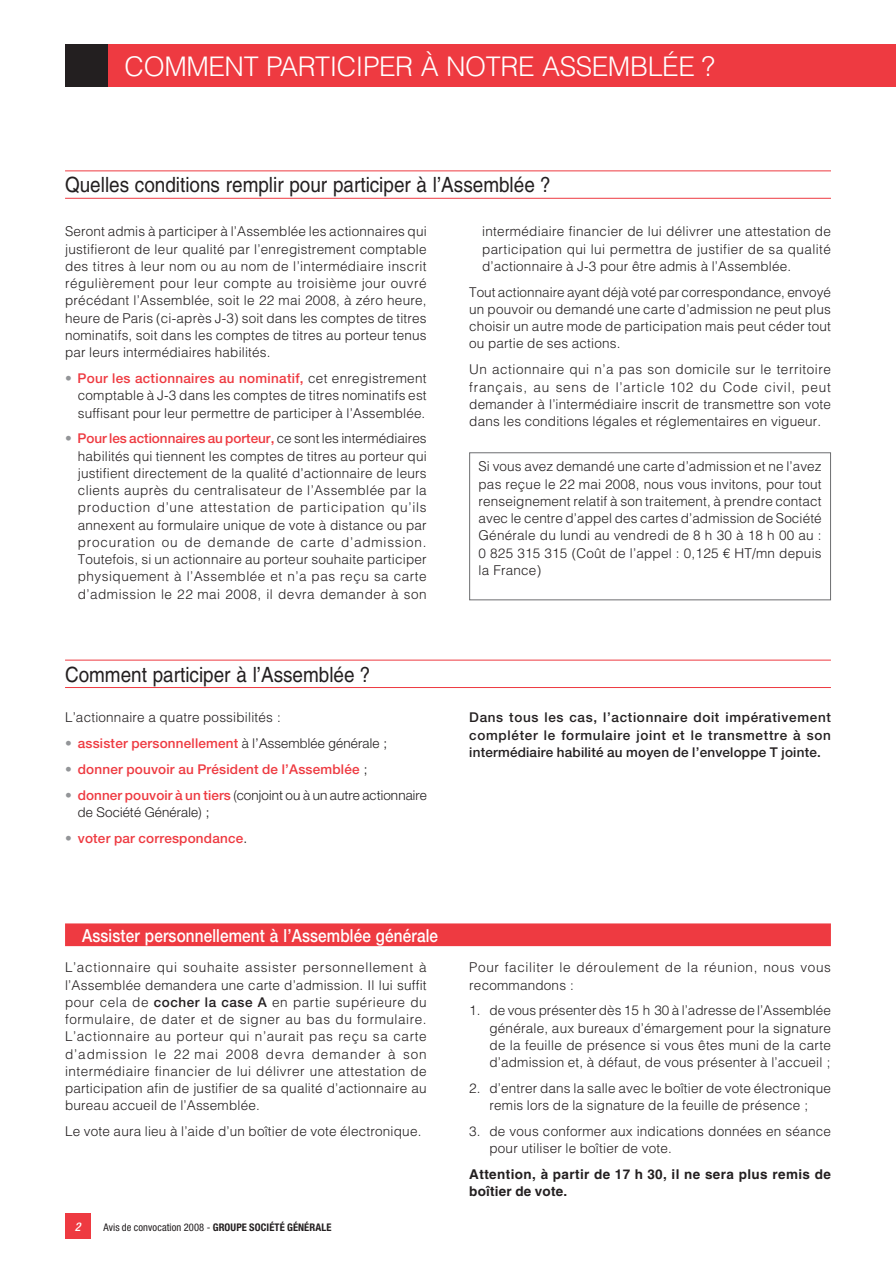
<style>
.page{position:relative;width:896px;height:1266px;background:#fff}
.page>*{position:absolute;margin:0;border:0;box-sizing:border-box;transform-origin:0 0}
.t1{font:300 27px "Helvetica LT Std";letter-spacing:-.015em;color:#fff}
.t2{font:21px "Helvetica LT Std";color:#231f20;scale:.9 1}
.t3{font:500 18px "Helvetica Neue LT Std";letter-spacing:.01em;color:#fff;scale:.85 1}
.t4{font:300 13.5px/17.2px "Helvetica LT Std";letter-spacing:.015em;color:#231f20;text-align:justify}
.t5{font:500 13.5px "Helvetica Neue LT Std";letter-spacing:.015em;color:#ee3a41}
.t6{font:500 13.5px/17.2px "Helvetica Neue LT Std";letter-spacing:.015em;color:#231f20;text-align:justify}
.t7{font:300 13.5px/17.2px "Helvetica Neue LT Std";letter-spacing:.005em;color:#231f20}
.t8{font:300 13.5px/17.2px "Helvetica LT Std";letter-spacing:.05em;color:#231f20}
.t9{font:700 13.5px/17.2px "Helvetica LT Std";letter-spacing:.03em;color:#231f20}
.t10{font:italic 500 condensed 12px "Helvetica Neue LT Std";color:#fff}
.t11{font:condensed 10.5px "Helvetica Neue LT Std";letter-spacing:.01em;color:#231f20}
.s1{font-weight:300;color:#939598}
.s2{font-family:"Helvetica LT Std";font-weight:300;color:#231f20}
.s3{font-weight:300;color:#231f20}
.s4{color:#939598}
.s5{font-weight:500;color:#ee3a41}
.s6{font-family:"Helvetica Neue LT Std";font-weight:500}
.s7{font-weight:700}
</style>
<div class="page">
<div style="left:65px;top:1213px;width:26px;height:26px;background:#ee3a41"></div>
<hr style="left:65px;top:170px;width:765px;height:1px;background:#ee3a41">
<hr style="left:65px;top:198px;width:765px;height:1px;background:#ee3a41">
<hr style="left:65px;top:659px;width:765px;height:1px;background:#ee3a41">
<hr style="left:65px;top:687px;width:765px;height:1px;background:#ee3a41">
<div style="left:65px;top:923px;width:765px;height:23px;background:#ee3a41"></div>
<hr style="left:894px;top:44px;width:1px;height:42px;background:#ee3a41">
<div style="left:108px;top:44px;width:786px;height:42px;background:#ee3a41"></div>
<div style="left:65px;top:44px;width:43px;height:42px;background:#231f20"></div>
<div style="left:469px;top:452px;width:361px;height:148px;border:1px solid #6c6d70"></div>
<h1 class="t1" style="left:125px;top:56px;width:592px">COMMENT PARTICIPER À NOTRE ASSEMBLÉE ?</h1>
<h2 class="t2" style="left:65px;top:177px;width:541px">Quelles conditions remplir pour participer à l’Assemblée ?</h2>
<p class="t4" style="left:65px;top:224px;width:363px">Seront admis à participer à l’Assemblée les actionnaires qui justifieront de leur qualité par l’enregistrement comptable des titres à leur nom ou au nom de l’intermédiaire inscrit régulièrement pour leur compte au troisième jour ouvré précédant l’Assemblée, soit le 22 mai 2008, à zéro heure, heure de Paris (ci-après J-3) soit dans les comptes de titres nominatifs, soit dans les comptes de titres au porteur tenus par leurs intermédiaires habilités.</p>
<p class="t5" style="left:65px;top:373px;width:363px"><span class="s1">•</span> Pour les actionnaires au nominatif, <span class="s2">cet enregistrement</span></p>
<p class="t4" style="left:78px;top:388px;width:350px">comptable à J-3 dans les comptes de titres nominatifs est suffisant pour leur permettre de participer à l’Assemblée.</p>
<p class="t5" style="left:65px;top:433px;width:363px"><span class="s1">•</span> Pour les actionnaires au porteur, <span class="s2">ce sont les intermédiaires</span></p>
<p class="t4" style="left:78px;top:448px;width:350px">habilités qui tiennent les comptes de titres au porteur qui justifient directement de la qualité d’actionnaire de leurs clients auprès du centralisateur de l’Assemblée par la production d’une attestation de participation qu’ils annexent au formulaire unique de vote à distance ou par procuration ou de demande de carte d’admission .<br>Toutefois, si un actionnaire au porteur souhaite participer physiquement à l’Assemblée et n’a pas reçu sa carte d’admission le 22 mai 2008, il devra demander à son</p>
<p class="t4" style="left:482px;top:224px;width:350px">intermédiaire financier de lui délivrer une attestation de participation qui lui permettra de justifier de sa qualité d’actionnaire à J-3 pour être admis à l’Assemblée.</p>
<p class="t4" style="left:469px;top:284px;width:363px">Tout actionnaire ayant déjà voté par correspondance, envoyé un pouvoir ou demandé une carte d’admission ne peut plus choisir un autre mode de participation mais peut céder tout ou partie de ses actions.</p>
<p class="t4" style="left:469px;top:362px;width:363px">Un actionnaire qui n’a pas son domicile sur le territoire français, au sens de l’article 102 du Code civil, peut demander à l’intermédiaire inscrit de transmettre son vote dans les conditions légales et réglementaires en vigueur.</p>
<p class="t4" style="left:478px;top:459px;width:344px">Si vous avez demandé une carte d’admission et ne l’avez pas reçue le 22 mai 2008 , nous vous invitons, pour tout renseignement relatif à son traitement, à prendre contact avec le centre d’appel des cartes d’admission de Société Générale du lundi au vendredi de 8 h 30 à 18 h 00 au :<br>0 825 315 315 (Coût de l’appel : 0,125 € HT/mn depuis la France)</p>
<h2 class="t2" style="left:65px;top:666px;width:341px">Comment participer à l’Assemblée ?</h2>
<p class="t4" style="left:65px;top:710px;width:217px">L’actionnaire a quatre possibilités :</p>
<p class="t5" style="left:65px;top:738px;width:324px"><span class="s1">•</span> assister personnellement <span class="s3">à l’Assemblée générale ;</span></p>
<p class="t5" style="left:65px;top:764px;width:304px"><span class="s1">•</span> donner pouvoir au Président de l’Assemblée <span class="s3">;</span></p>
<p class="t7" style="left:78px;top:787px;width:350px;text-indent:-13px"><span class="s4">•</span> <span class="s5">donner pouvoir à un tiers</span> (conjoint ou à un autre actionnaire de Société Générale) ;</p>
<p class="t5" style="left:65px;top:833px;width:184px"><span class="s1">•</span> voter par correspondance<span class="s3">.</span></p>
<p class="t6" style="left:469px;top:710px;width:363px">Dans tous les cas, l’actionnaire doit impérativement compléter le formulaire joint et le transmettre à son intermédiaire habilité au moyen de l’enveloppe T jointe.</p>
<h3 class="t3" style="left:82px;top:928px;width:420px">Assister personnellement à l’Assemblée générale</h3>
<p class="t4" style="left:65px;top:960px;width:363px">L’actionnaire qui souhaite assister personnellement à l’Assemblée demandera une carte d’admission. Il lui suffit pour cela de <span class="s6">cocher la case A</span> en partie supérieure du formulaire, de dater et de signer au bas du formulaire.<br>L’actionnaire au porteur qui n’aurait pas reçu sa carte d’admission le 22 mai 2008 devra demander à son intermédiaire financier de lui délivrer une attestation de participation afin de justifier de sa qualité d’actionnaire au bureau accueil de l’Assemblée.</p>
<p class="t4" style="left:65px;top:1123px;width:358px">Le vote aura lieu à l’aide d’un boîtier de vote électronique.</p>
<p class="t10" style="left:75px;top:1222px;width:7px">2</p>
<p class="t11" style="left:103px;top:1223px;width:229px">Avis de convocation 2008 - <span class="s7">GROUPE SOCIÉTÉ GÉNÉRALE</span></p>
<p class="t8" style="left:469px;top:960px;width:363px">Pour faciliter le déroulement de la réunion, nous vous recommandons :</p>
<p class="t4" style="left:489px;top:1003px;width:343px;text-indent:-20px">1. de vous présenter dès 15 h 30 à l’adresse de l’Assemblée générale, aux bureaux d’émargement pour la signature de la feuille de présence si vous êtes muni de la carte d’admission et, à défaut, de vous présenter à l’accueil ;</p>
<p class="t4" style="left:469px;top:1080px;width:363px;text-align:center">2. d’entrer dans la salle avec le boîtier de vote électronique remis lors de la signature de la feuille de présence ;</p>
<p class="t4" style="left:489px;top:1123px;width:343px;text-indent:-20px">3. de vous conformer aux indications données en séance pour utiliser le boîtier de vote.</p>
<p class="t9" style="left:469px;top:1166px;width:363px">Attention, à partir de 17 h 30, il ne sera plus remis de boîtier de vote.</p>
</div>
